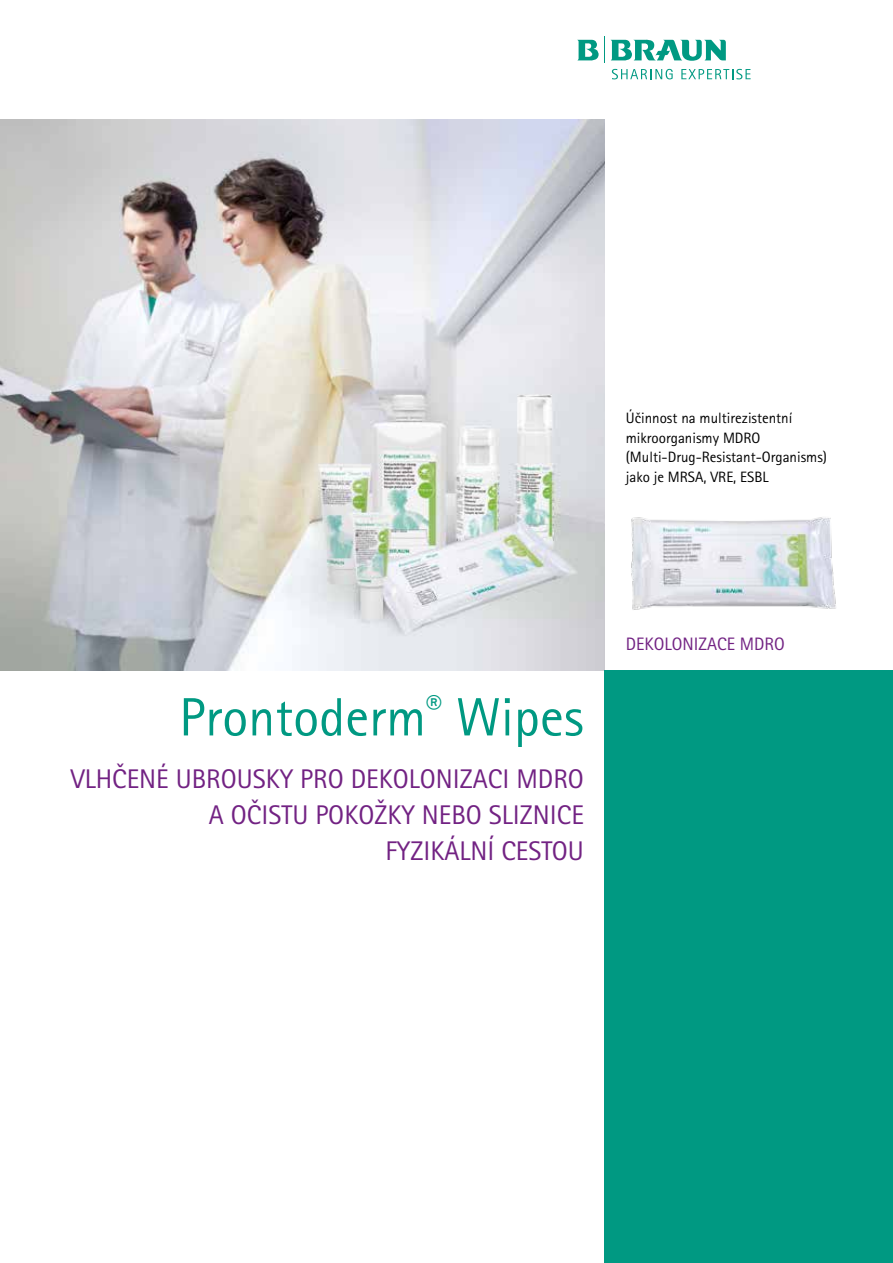
<style>
.page{position:relative;width:893px;height:1263px;background:#fff}
.page>*{position:absolute;margin:0;border:0;box-sizing:border-box;transform-origin:0 0}
.t1{font:54px "Rotis Sans Serif Pro";color:#009982}
.t2{font:27px/36px "Rotis Sans Serif Pro";color:#722283;text-align:right}
.t3{font:18px "Rotis Sans Serif Pro";color:#722283}
.t4{font:15px/19.5px "Rotis Sans Serif Pro";color:#000}
</style>
<div class="page">
<img style="left:0;top:119px;width:604px;height:552px">
<svg style="left:612px;top:69px;width:61px;height:10px"></svg>
<svg style="left:681px;top:69px;width:70px;height:10px"></svg>
<svg style="left:577px;top:37px;width:149px;height:26px"></svg>
<div style="left:604px;top:671px;width:289px;height:592px;background:#009982"></div>
<img style="left:631px;top:517px;width:205px;height:93px">
<p class="t4" style="left:626px;top:409px;width:203px">Účinnost na multirezistentní mikroorganismy MDRO (Multi-Drug-Resistant-Organisms) jako je MRSA, VRE, ESBL</p>
<h1 class="t1" style="left:179px;top:685px;width:406px">Prontoderm<sup>®</sup> Wipes</h1>
<h2 class="t2" style="left:71px;top:761px;width:515px">VLHČENÉ UBROUSKY PRO DEKOLONIZACI MDRO<br>A OČISTU POKOŽKY NEBO SLIZNICE<br>FYZIKÁLNÍ CESTOU</h2>
<p class="t3" style="left:626px;top:633px;width:161px">DEKOLONIZACE MDRO</p>
</div>
